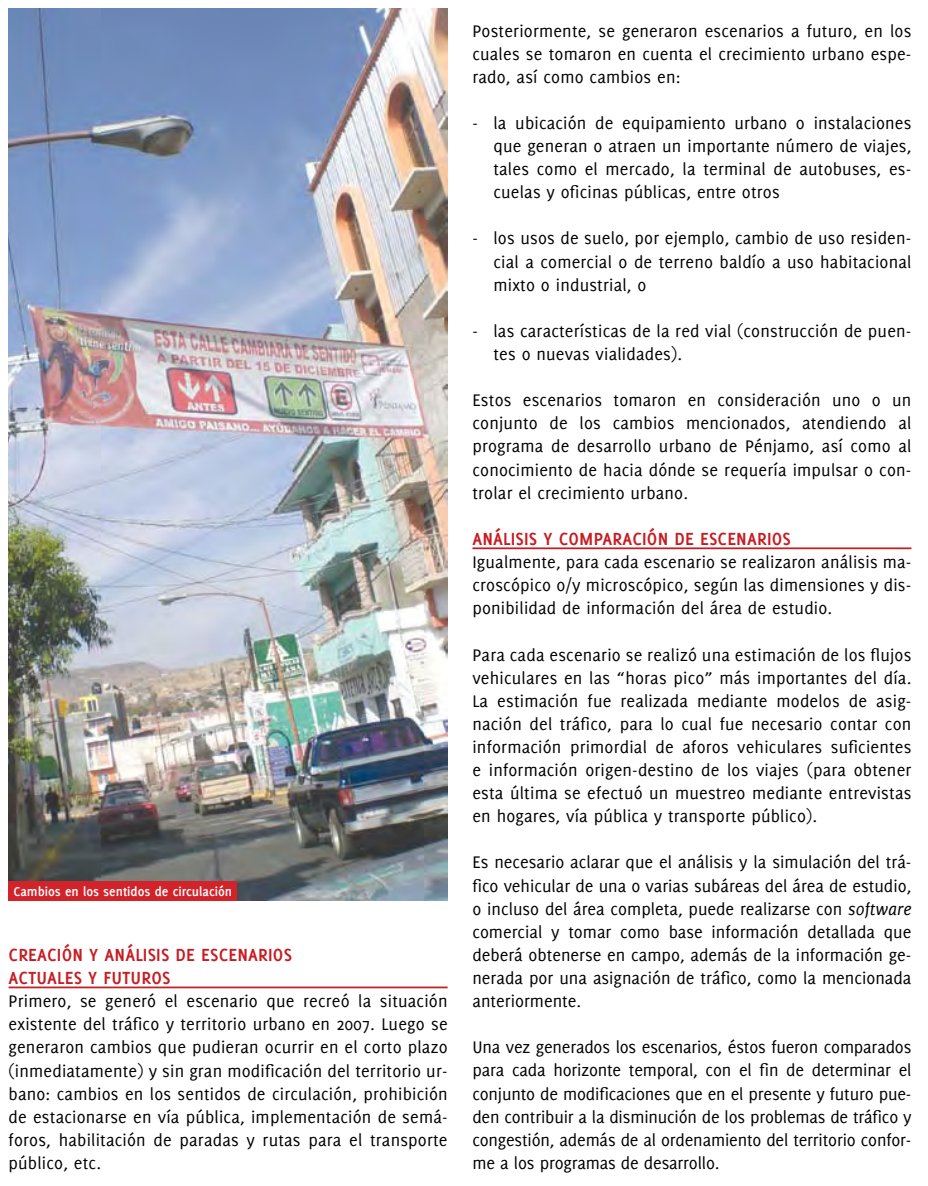
<style>
.page{position:relative;width:928px;height:1186px;background:#fff}
.page>*{position:absolute;margin:0;border:0;box-sizing:border-box;transform-origin:0 0}
.t1{font:700 19.25px/23.1px "Delicious";letter-spacing:.01em;color:#c61d23}
.t2{font:18.38px/23.1px "Delicious";letter-spacing:.01em;color:#000;text-align:justify}
.t3{font:700 14px "Delicious";color:#fff}
.s1{font-style:italic}
</style>
<div class="page">
<img style="left:9px;top:8px;width:439px;height:892px">
<hr style="left:472px;top:547px;width:439px;height:2px;background:#c61d23">
<div style="left:9px;top:881px;width:228px;height:19px;background:#d2232a"></div>
<hr style="left:9px;top:986px;width:439px;height:2px;background:#c61d23">
<p class="t3" style="left:14px;top:883px;width:220px">Cambios en los sentidos de circulación</p>
<p class="t1" style="left:9px;top:942px;width:275px">Creación y análisis de escenarios actuales y futuros</p>
<p class="t2" style="left:9px;top:989px;width:441px">Primero, se generó el escenario que recreó la situación existente del tráfico y territorio urbano en 2007. Luego se generaron cambios que pudieran ocurrir en el corto plazo (inmediatamente) y sin gran modificación del territorio ur&shy;bano: cambios en los sentidos de circulación, prohibición de estacionarse en vía pública, implementación de semá&shy;foros, habilitación de paradas y rutas para el transporte público, etc.</p>
<p class="t2" style="left:472px;top:19px;width:441px">Posteriormente, se generaron escenarios a futuro, en los cuales se tomaron en cuenta el crecimiento urbano espe&shy;rado, así como cambios en:</p>
<p class="t2" style="left:493px;top:111px;width:420px;text-indent:-21px">- la ubicación de equipamiento urbano o instalaciones que generan o atraen un importante número de viajes, tales como el mercado, la terminal de autobuses, es&shy;cuelas y oficinas públicas, entre otros</p>
<p class="t2" style="left:493px;top:227px;width:420px;text-indent:-21px">- los usos de suelo, por ejemplo, cambio de uso residen&shy;cial a comercial o de terreno baldío a uso habitacional mixto o industrial, o</p>
<p class="t2" style="left:493px;top:319px;width:420px;text-indent:-21px">- las características de la red vial (construcción de puen&shy;tes o nuevas vialidades).</p>
<p class="t2" style="left:472px;top:388px;width:441px">Estos escenarios tomaron en consideración uno o un conjunto de los cambios mencionados, atendiendo al programa de desarrollo urbano de Pénjamo, así como al conocimiento de hacia dónde se requería impulsar o con&shy;trolar el crecimiento urbano.</p>
<p class="t1" style="left:472px;top:527px;width:310px">Análisis y comparación de escenarios</p>
<p class="t2" style="left:472px;top:550px;width:441px">Igualmente, para cada escenario se realizaron análisis ma&shy;croscópico o/y microscópico, según las dimensiones y dis&shy;ponibilidad de información del área de estudio.</p>
<p class="t2" style="left:472px;top:642px;width:441px">Para cada escenario se realizó una estimación de los flujos vehiculares en las “horas pico” más importantes del día.<br>La estimación fue realizada mediante modelos de asig&shy;nación del tráfico, para lo cual fue necesario contar con información primordial de aforos vehiculares suficientes e información origen-destino de los viajes (para obtener esta última se efectuó un muestreo mediante entrevistas en hogares, vía pública y transporte público).</p>
<p class="t2" style="left:472px;top:850px;width:441px">Es necesario aclarar que el análisis y la simulación del trá&shy;fico vehicular de una o varias subáreas del área de estudio, o incluso del área completa, puede realizarse con <span class="s1">software </span>comercial y tomar como base información detallada que deberá obtenerse en campo, además de la información ge&shy;nerada por una asignación de tráfico, como la mencionada anteriormente.</p>
<p class="t2" style="left:472px;top:1035px;width:441px">Una vez generados los escenarios, éstos fueron comparados para cada horizonte temporal, con el fin de determinar el conjunto de modificaciones que en el presente y futuro pue&shy;den contribuir a la disminución de los problemas de tráfico y congestión, además de al ordenamiento del territorio confor&shy;me a los programas de desarrollo.</p>
</div>
